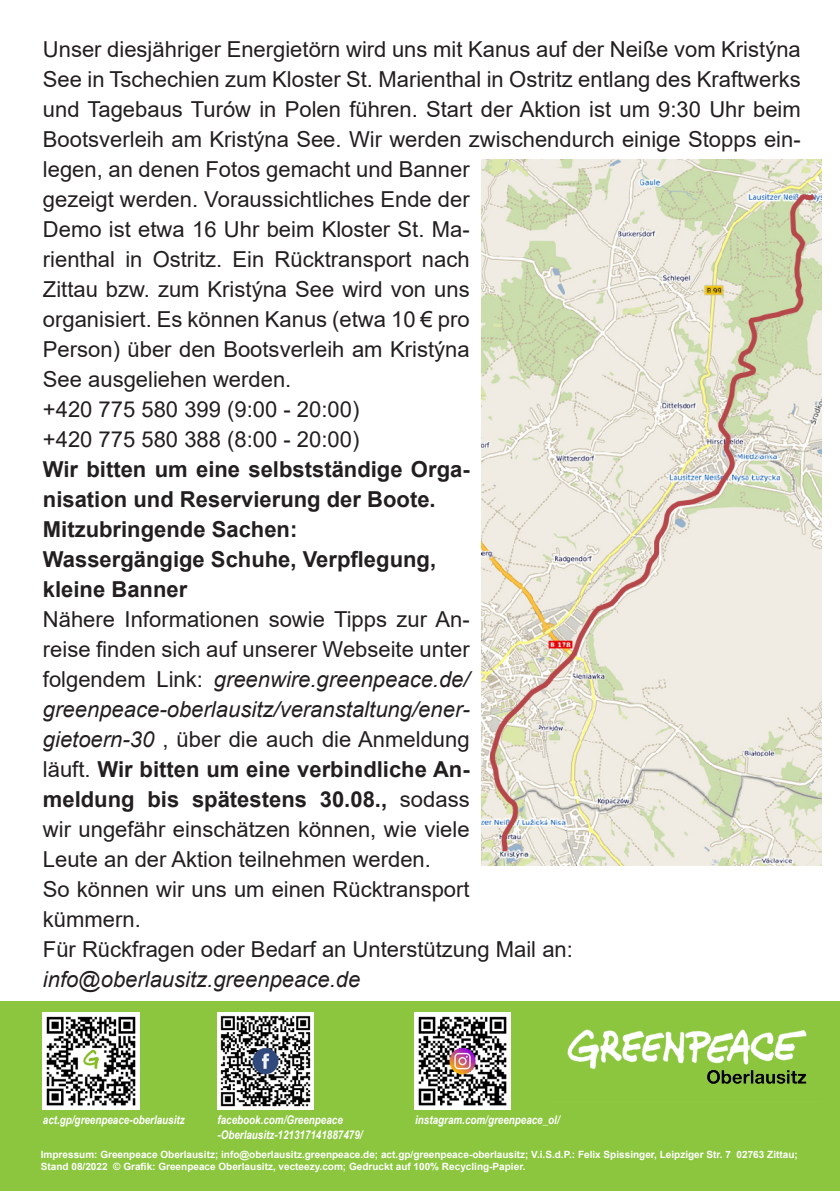
<style>
.page{position:relative;width:840px;height:1191px;background:#fff}
.page>*{position:absolute;margin:0;border:0;box-sizing:border-box;transform-origin:0 0}
.t1{font:22px/30px "Arial";color:#231f20}
.t2{font:700 22px/30px "Arial";color:#231f20}
.t3{font:italic 22px "Arial";color:#231f20}
.t4{font:italic 700 12px "Arial Narrow";color:#fff}
.t5{font:700 10px "Arial";color:#fff}
.s1{font-style:italic}
.s2{font-weight:700}
</style>
<div class="page">
<div style="left:0;top:1001px;width:839px;height:190px;background:#8bc63e"></div>
<img style="left:481px;top:160px;width:339px;height:705px">
<img style="left:43px;top:1012px;width:96px;height:97px">
<img style="left:217px;top:1012px;width:97px;height:97px">
<img style="left:414px;top:1012px;width:96px;height:97px">
<img style="left:567px;top:1029px;width:240px;height:55px">
<p class="t1" style="left:43px;top:34px;width:759px">Unser diesjähriger Energietörn wird uns mit Kanus auf der Neiße vom Kristýna See in Tschechien zum Kloster St. Marienthal in Ostritz entlang des Kraftwerks und Tagebaus Turów in Polen führen. Start der Aktion ist um 9:30 Uhr beim Bootsverleih am Kristýna See. Wir werden zwischendurch einige Stopps ein&shy;legen, an denen Fotos gemacht und Banner<br>gezeigt werden. Voraussichtliches Ende der<br>Demo ist etwa 16 Uhr beim Kloster St. Ma-<br>rienthal in Ostritz. Ein Rücktransport nach<br>Zittau bzw. zum Kristýna See wird von uns<br>organisiert. Es können Kanus (etwa 10 € pro<br>Person) über den Bootsverleih am Kristýna<br>See ausgeliehen werden.</p>
<p class="t1" style="left:43px;top:394px;width:318px">+420 775 580 399 (9:00 - 20:00)</p>
<p class="t1" style="left:43px;top:424px;width:318px">+420 775 580 388 (8:00 - 20:00)</p>
<p class="t2" style="left:43px;top:454px;width:428px">Wir bitten um eine selbstständige Orga&shy;nisation und Reservierung der Boote.</p>
<p class="t2" style="left:43px;top:514px;width:256px">Mitzubringende Sachen:</p>
<p class="t2" style="left:43px;top:544px;width:394px">Wassergängige Schuhe, Verpflegung,</p>
<p class="t2" style="left:43px;top:574px;width:146px">kleine Banner</p>
<p class="t1" style="left:43px;top:604px;width:428px;text-align:justify">Nähere Informationen sowie Tipps zur An&shy;reise finden sich auf unserer Webseite unter folgendem Link: <span class="s1">greenwire.greenpeace.de/ greenpeace-oberlausitz/veranstaltung/ener&shy;gietoern-30</span> , über die auch die Anmeldung läuft. <span class="s2">Wir bitten um eine verbindliche An&shy;meldung bis spätestens 30.08.,</span> sodass wir ungefähr einschätzen können, wie viele Leute an der Aktion teilnehmen werden.</p>
<p class="t1" style="left:43px;top:874px;width:428px">So können wir uns um einen Rücktransport kümmern.</p>
<p class="t1" style="left:43px;top:934px;width:531px">Für Rückfragen oder Bedarf an Unterstützung Mail an:</p>
<p class="t3" style="left:43px;top:965px;width:319px">info@oberlausitz.greenpeace.de</p>
<p class="t4" style="left:43px;top:1111px;width:143px">act.gp/greenpeace-oberlausitz</p>
<p class="t4" style="left:217px;top:1111px;width:127px">facebook.com/Greenpeace</p>
<p class="t4" style="left:217px;top:1125px;width:146px">-Oberlausitz-121317141887479/</p>
<p class="t4" style="left:415px;top:1111px;width:146px">instagram.com/greenpeace_ol/</p>
<p class="t5" style="left:41px;top:1147px;width:758px">Impressum: Greenpeace Oberlausitz; info@oberlausitz.greenpeace.de; act.gp/greenpeace-oberlausitz; V.i.S.d.P.: Felix Spissinger, Leipziger Str. 7 02763 Zittau;</p>
<p class="t5" style="left:41px;top:1159px;width:486px">Stand 08/2022 © Grafik: Greenpeace Oberlausitz, vecteezy.com; Gedruckt auf 100% Recycling-Papier.</p>
</div>
